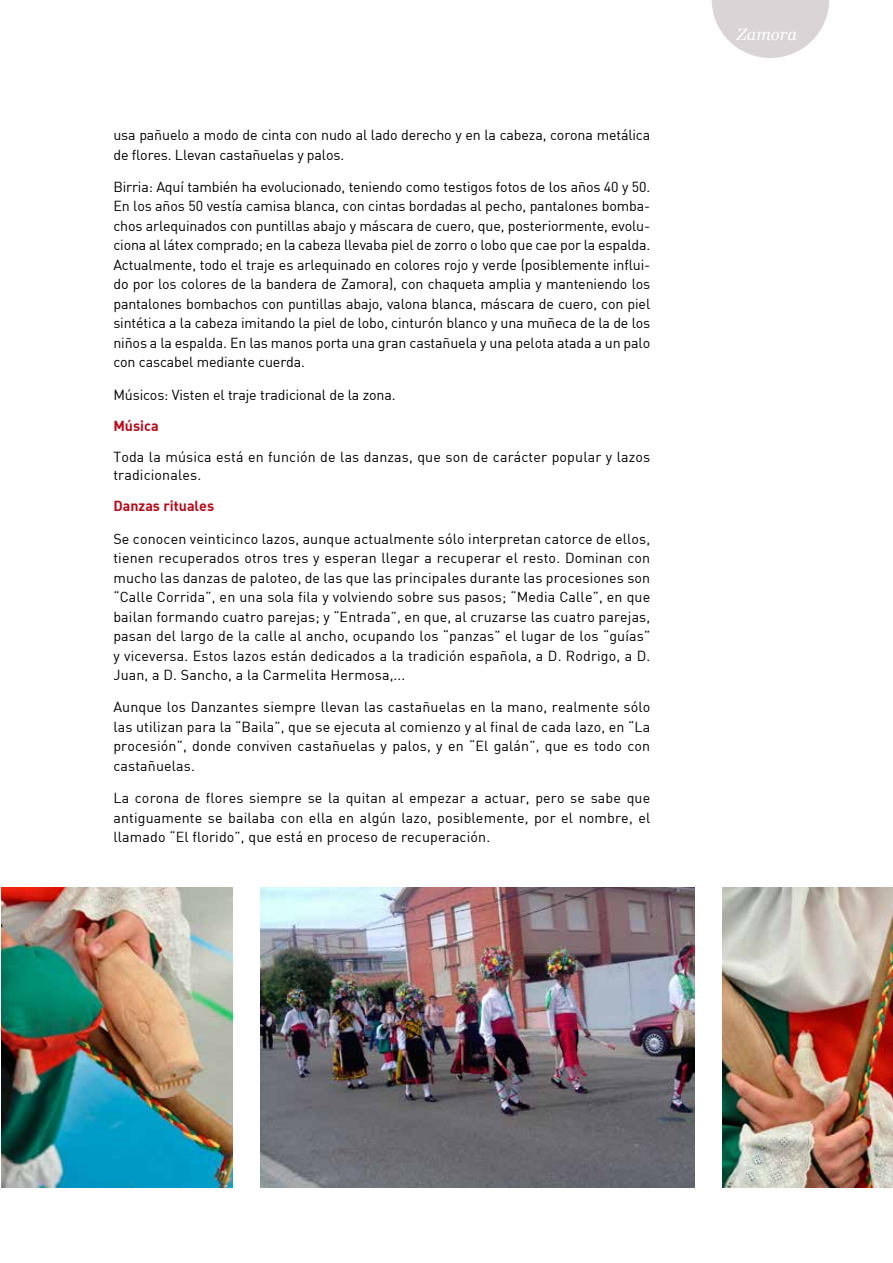
<style>
.page{position:relative;width:893px;height:1263px;background:#fff}
.page>*{position:absolute;margin:0;border:0;box-sizing:border-box;transform-origin:0 0}
.t1{font:italic 16.5px "Georgia";color:#fff}
.t2{font:14.25px/19.5px "DIN";letter-spacing:.01em;color:#000;text-align:justify}
.t3{font:14.25px/19.5px "DIN";letter-spacing:-.01em;color:#000}
.t4{font:14.25px "DIN Bold Alternate";color:#b70a1b}
</style>
<div class="page">
<svg style="left:712px;top:0;width:117px;height:58px"></svg>
<img style="left:1px;top:887px;width:231px;height:300px">
<img style="left:261px;top:887px;width:433px;height:300px">
<img style="left:722px;top:887px;width:171px;height:300px">
<p class="t3" style="left:113px;top:125px;width:538px">usa pañuelo a modo de cinta con nudo al lado derecho y en la cabeza, corona metálica de flores. Llevan castañuelas y palos.</p>
<p class="t2" style="left:113px;top:177px;width:538px">Birria: Aquí también ha evolucionado, teniendo como testigos fotos de los años 40 y 50.<br>En los años 50 vestía camisa blanca, con cintas bordadas al pecho, pantalones bomba&shy;chos arlequinados con puntillas abajo y máscara de cuero, que, posteriormente, evolu&shy;ciona al látex comprado; en la cabeza llevaba piel de zorro o lobo que cae por la espalda.<br>Actualmente, todo el traje es arlequinado en colores rojo y verde (posiblemente influi&shy;do por los colores de la bandera de Zamora), con chaqueta amplia y manteniendo los pantalones bombachos con puntillas abajo, valona blanca, máscara de cuero, con piel sintética a la cabeza imitando la piel de lobo, cinturón blanco y una muñeca de la de los niños a la espalda. En las manos porta una gran castañuela y una pelota atada a un palo con cascabel mediante cuerda.</p>
<p class="t3" style="left:113px;top:384px;width:284px">Músicos: Visten el traje tradicional de la zona.</p>
<p class="t4" style="left:113px;top:417px;width:47px">Música</p>
<p class="t2" style="left:113px;top:447px;width:538px;line-height:18px">Toda la música está en función de las danzas, que son de carácter popular y lazos tradicionales.</p>
<p class="t4" style="left:113px;top:497px;width:102px">Danzas rituales</p>
<p class="t2" style="left:113px;top:529px;width:538px">Se conocen veinticinco lazos, aunque actualmente sólo interpretan catorce de ellos, tienen recuperados otros tres y esperan llegar a recuperar el resto. Dominan con mucho las danzas de paloteo, de las que las principales durante las procesiones son “Calle Corrida”, en una sola fila y volviendo sobre sus pasos; “Media Calle”, en que bailan formando cuatro parejas; y “Entrada”, en que, al cruzarse las cuatro parejas, pasan del largo de la calle al ancho, ocupando los “panzas” el lugar de los “guías” y viceversa. Estos lazos están dedicados a la tradición española, a D. Rodrigo, a D.<br>Juan, a D. Sancho, a la Carmelita Hermosa,...</p>
<p class="t2" style="left:113px;top:697px;width:538px">Aunque los Danzantes siempre llevan las castañuelas en la mano, realmente sólo las utilizan para la “Baila”, que se ejecuta al comienzo y al final de cada lazo, en “La procesión”, donde conviven castañuelas y palos, y en “El galán”, que es todo con castañuelas.</p>
<p class="t2" style="left:113px;top:788px;width:538px">La corona de flores siempre se la quitan al empezar a actuar, pero se sabe que antiguamente se bailaba con ella en algún lazo, posiblemente, por el nombre, el llamado “El florido”, que está en proceso de recuperación.</p>
<p class="t1" style="left:737px;top:22px;width:61px">Zamora</p>
</div>
